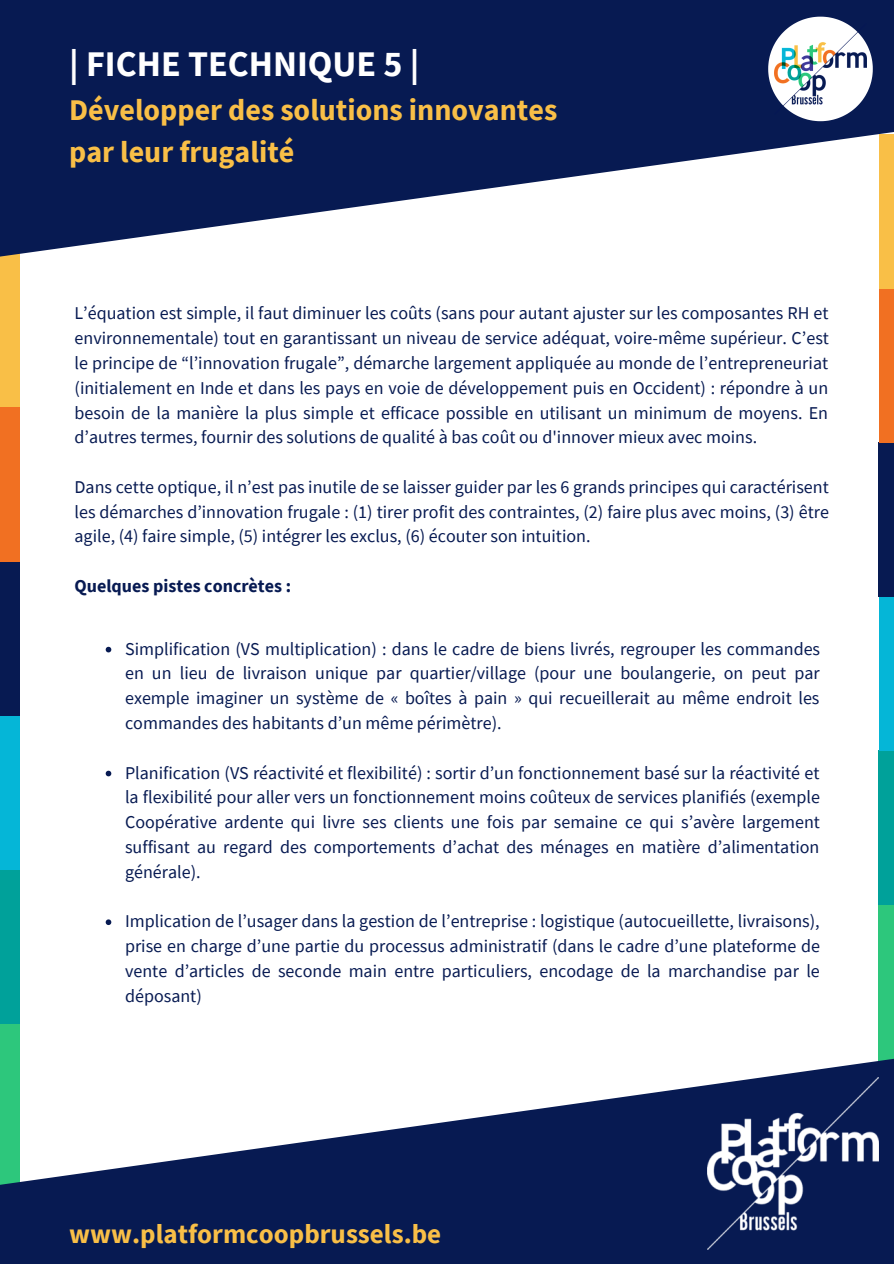
<style>
.page{position:relative;width:894px;height:1264px;background:#fff}
.page>*{position:absolute;margin:0;border:0;box-sizing:border-box;transform-origin:0 0}
.t1{font:700 36px "Source Sans Pro";color:#fff}
.t2{font:700 30px "Source Sans Pro";color:#f9bf47}
.t3{font:700 27px "Source Sans Pro";color:#f9bf47}
.t4{font:18px/24.8px "Source Sans Pro";color:#071a52;text-align:justify}
.t5{font:700 18px "Source Sans Pro";color:#071a52}
</style>
<div class="page">
<div style="left:878px;top:904px;width:15px;height:166px;background:#2dc77c"></div>
<div style="left:0;top:1023px;width:19px;height:166px;background:#2dc77c"></div>
<svg style="left:0;top:1058px;width:893px;height:205px;fill:#071a52"></svg>
<img style="left:707px;top:1077px;width:171px;height:172px">
<div style="left:0;top:253px;width:20px;height:154px;background:#f9bf47"></div>
<svg style="left:0;top:0;width:893px;height:257px;fill:#071a52"></svg>
<div style="left:878px;top:750px;width:15px;height:154px;background:#00a19a"></div>
<div style="left:879px;top:596px;width:14px;height:154px;background:#05b6d7"></div>
<div style="left:878px;top:442px;width:15px;height:154px;background:#071a52"></div>
<div style="left:879px;top:288px;width:14px;height:154px;background:#f17022"></div>
<div style="left:879px;top:134px;width:14px;height:154px;background:#f9bf47"></div>
<div style="left:0;top:869px;width:19px;height:154px;background:#00a19a"></div>
<div style="left:0;top:715px;width:20px;height:154px;background:#05b6d7"></div>
<div style="left:0;top:561px;width:19px;height:154px;background:#071a52"></div>
<div style="left:0;top:407px;width:20px;height:154px;background:#f17022"></div>
<svg style="left:106px;top:646px;width:5px;height:6px"></svg>
<svg style="left:106px;top:770px;width:5px;height:6px"></svg>
<svg style="left:106px;top:919px;width:5px;height:6px"></svg>
<svg style="left:768px;top:17px;width:104px;height:104px"></svg>
<img style="left:774px;top:23px;width:91px;height:92px">
<p class="t1" style="left:69px;top:41px;width:352px">| FICHE TECHNIQUE 5 |</p>
<p class="t2" style="left:69px;top:90px;width:489px">Développer des solutions innovantes</p>
<p class="t2" style="left:69px;top:132px;width:227px">par leur frugalité</p>
<p class="t4" style="left:75px;top:301px;width:755px">L’équation est simple, il faut diminuer les coûts (sans pour autant ajuster sur les composantes RH et environnementale) tout en garantissant un niveau de service adéquat, voire-même supérieur. C’est le principe de “l’innovation frugale”, démarche largement appliquée au monde de l’entrepreneuriat (initialement en Inde et dans les pays en voie de développement puis en Occident) : répondre à un besoin de la manière la plus simple et efficace possible en utilisant un minimum de moyens. En d’autres termes, fournir des solutions de qualité à bas coût ou d'innover mieux avec moins.</p>
<p class="t4" style="left:75px;top:474px;width:755px">Dans cette optique, il n’est pas inutile de se laisser guider par les 6 grands principes qui caractérisent les démarches d’innovation frugale : (1) tirer profit des contraintes, (2) faire plus avec moins, (3) être agile, (4) faire simple, (5) intégrer les exclus, (6) écouter son intuition.</p>
<p class="t5" style="left:75px;top:574px;width:218px">Quelques pistes concrètes :</p>
<p class="t4" style="left:125px;top:636px;width:696px">Simplification (VS multiplication) : dans le cadre de biens livrés, regrouper les commandes en un lieu de livraison unique par quartier/village (pour une boulangerie, on peut par exemple imaginer un système de « boîtes à pain » qui recueillerait au même endroit les commandes des habitants d’un même périmètre).</p>
<p class="t4" style="left:125px;top:759px;width:696px">Planification (VS réactivité et flexibilité) : sortir d’un fonctionnement basé sur la réactivité et la flexibilité pour aller vers un fonctionnement moins coûteux de services planifiés (exemple Coopérative ardente qui livre ses clients une fois par semaine ce qui s’avère largement suffisant au regard des comportements d’achat des ménages en matière d’alimentation générale).</p>
<p class="t4" style="left:125px;top:908px;width:696px">Implication de l’usager dans la gestion de l’entreprise : logistique (autocueillette, livraisons), prise en charge d’une partie du processus administratif (dans le cadre d’une plateforme de vente d’articles de seconde main entre particuliers, encodage de la marchandise par le déposant)</p>
<p class="t3" style="left:69px;top:1215px;width:373px">www.platformcoopbrussels.be</p>
</div>
